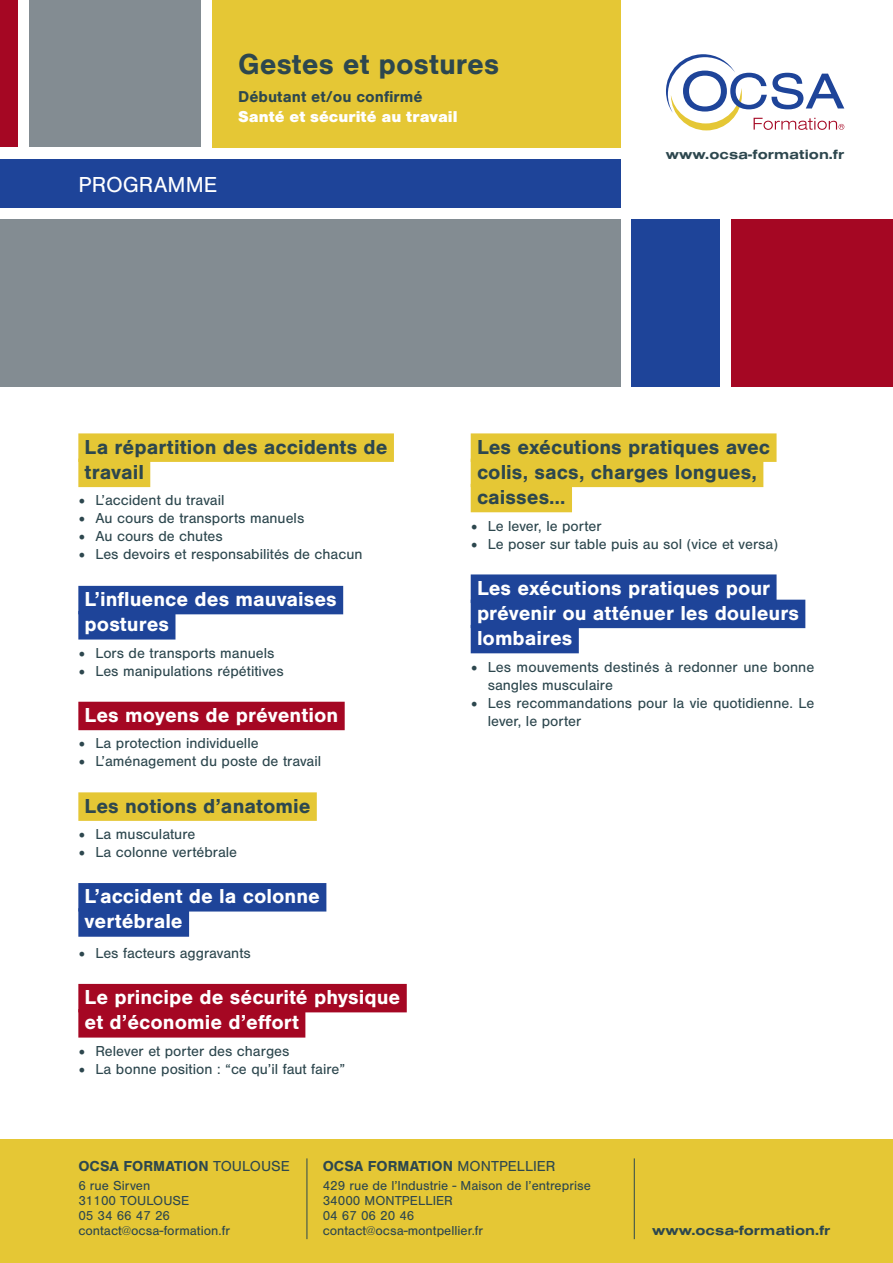
<style>
.page{position:relative;width:893px;height:1263px;background:#fff}
.page>*{position:absolute;margin:0;border:0;box-sizing:border-box;transform-origin:0 0}
.t1{font:700 30px "Nimbus San";color:#2d474e}
.t2{font:22.5px "Nimbus San";color:#fff}
.t3{font:700 21px/25.2px "Nimbus San";color:#fff}
.t4{font:700 21px/25.2px "Nimbus San";color:#2d474e}
.t5{font:900 16.35px "Nimbus San";color:#fff}
.t6{font:700 16.35px "Nimbus San";color:#2d474e}
.t7{font:15px/18px "Nimbus San";color:#2d474e}
.t8{font:700 15px "Nimbus San";color:#2d474e}
.t9{font:700 13.95px "Nimbus San Ext";color:#2d474e}
.t10{font:13.5px/15px "Nimbus San";color:#2d474e}
.s1{font-family:"Minion Pro";font-size:18px}
.s2{font-weight:400}
</style>
<div class="page">
<div style="left:0;top:0;width:18px;height:147px;background:#a50723"></div>
<div style="left:212px;top:0;width:408px;height:148px;background:#e5c735"></div>
<div style="left:0;top:159px;width:620px;height:49px;background:#1e4499"></div>
<svg style="left:666px;top:54px;width:178px;height:76px"></svg>
<div style="left:731px;top:219px;width:162px;height:168px;background:#a50723"></div>
<div style="left:632px;top:219px;width:88px;height:168px;background:#1e4499"></div>
<div style="left:0;top:219px;width:620px;height:168px;background:#838c92"></div>
<div style="left:0;top:1139px;width:893px;height:124px;background:#e5c735"></div>
<hr style="left:307px;top:1158px;width:1px;height:81px;background:#2d474e">
<hr style="left:634px;top:1158px;width:1px;height:81px;background:#2d474e">
<div style="left:29px;top:0;width:171px;height:147px;background:#838c92"></div>
<div style="left:78px;top:433px;width:316px;height:29px;background:#e5c735"></div>
<div style="left:78px;top:459px;width:72px;height:28px;background:#e5c735"></div>
<div style="left:78px;top:586px;width:265px;height:28px;background:#1e4499"></div>
<div style="left:78px;top:611px;width:97px;height:29px;background:#1e4499"></div>
<div style="left:78px;top:702px;width:267px;height:28px;background:#a50723"></div>
<div style="left:78px;top:792px;width:239px;height:29px;background:#e5c735"></div>
<div style="left:78px;top:883px;width:248px;height:29px;background:#1e4499"></div>
<div style="left:78px;top:908px;width:111px;height:29px;background:#1e4499"></div>
<div style="left:78px;top:984px;width:329px;height:28px;background:#a50723"></div>
<div style="left:78px;top:1009px;width:227px;height:29px;background:#a50723"></div>
<div style="left:471px;top:433px;width:305px;height:29px;background:#e5c735"></div>
<div style="left:471px;top:459px;width:292px;height:28px;background:#e5c735"></div>
<div style="left:471px;top:484px;width:101px;height:28px;background:#e5c735"></div>
<div style="left:471px;top:574px;width:305px;height:29px;background:#1e4499"></div>
<div style="left:471px;top:600px;width:334px;height:28px;background:#1e4499"></div>
<div style="left:471px;top:625px;width:108px;height:28px;background:#1e4499"></div>
<h2 class="t2" style="left:78px;top:176px;width:140px">PROGRAMME</h2>
<h1 class="t1" style="left:238px;top:53px;width:263px">Gestes et postures</h1>
<p class="t6" style="left:238px;top:90px;width:186px">Débutant et/ou confirmé</p>
<p class="t5" style="left:238px;top:107px;width:221px">Santé et sécurité au travail</p>
<p class="t9" style="left:666px;top:145px;width:180px">www.ocsa-formation.fr</p>
<h3 class="t4" style="left:85px;top:435px;width:304px">La répartition des accidents de travail</h3>
<p class="t7" style="left:78px;top:492px;width:148px"><span class="s1">•</span> L’accident du travail</p>
<p class="t7" style="left:78px;top:510px;width:227px"><span class="s1">•</span> Au cours de transports manuels</p>
<p class="t7" style="left:78px;top:528px;width:146px"><span class="s1">•</span> Au cours de chutes</p>
<p class="t7" style="left:78px;top:546px;width:286px"><span class="s1">•</span> Les devoirs et responsabilités de chacun</p>
<h3 class="t3" style="left:85px;top:588px;width:254px">L’influence des mauvaises postures</h3>
<p class="t7" style="left:78px;top:645px;width:198px"><span class="s1">•</span> Lors de transports manuels</p>
<p class="t7" style="left:78px;top:663px;width:207px"><span class="s1">•</span> Les manipulations répétitives</p>
<h3 class="t3" style="left:85px;top:704px;width:255px">Les moyens de prévention</h3>
<p class="t7" style="left:78px;top:735px;width:182px"><span class="s1">•</span> La protection individuelle</p>
<p class="t7" style="left:78px;top:753px;width:244px"><span class="s1">•</span> L’aménagement du poste de travail</p>
<h3 class="t4" style="left:85px;top:794px;width:227px">Les notions d’anatomie</h3>
<p class="t7" style="left:78px;top:826px;width:119px"><span class="s1">•</span> La musculature</p>
<p class="t7" style="left:78px;top:844px;width:160px"><span class="s1">•</span> La colonne vertébrale</p>
<h3 class="t3" style="left:85px;top:885px;width:237px">L’accident de la colonne vertébrale</h3>
<p class="t7" style="left:78px;top:945px;width:174px"><span class="s1">•</span> Les facteurs aggravants</p>
<h3 class="t3" style="left:85px;top:986px;width:317px">Le principe de sécurité physique et d’économie d’effort</h3>
<p class="t7" style="left:78px;top:1043px;width:213px"><span class="s1">•</span> Relever et porter des charges</p>
<p class="t7" style="left:78px;top:1061px;width:268px"><span class="s1">•</span> La bonne position : “ce qu’il faut faire”</p>
<h3 class="t4" style="left:477px;top:435px;width:295px">Les exécutions pratiques avec colis, sacs, charges longues, caisses…</h3>
<p class="t7" style="left:471px;top:517px;width:132px"><span class="s1">•</span> Le lever, le porter</p>
<p class="t7" style="left:471px;top:535px;width:309px"><span class="s1">•</span> Le poser sur table puis au sol (vice et versa)</p>
<h3 class="t3" style="left:477px;top:576px;width:324px">Les exécutions pratiques pour prévenir ou atténuer les douleurs lombaires</h3>
<p class="t7" style="left:488px;top:658px;width:328px;text-indent:-17px"><span class="s1">•</span> Les mouvements destinés à redonner une bonne sangles musculaire</p>
<p class="t7" style="left:488px;top:694px;width:328px;text-indent:-17px"><span class="s1">•</span> Les recommandations pour la vie quotidienne. Le lever, le porter</p>
<p class="t8" style="left:78px;top:1160px;width:213px">OCSA FORMATION <span class="s2">TOULOUSE</span></p>
<p class="t10" style="left:78px;top:1179px;width:153px">6 rue Sirven<br>31100 TOULOUSE<br>05 34 66 47 26 contact@ocsa-formation.fr</p>
<p class="t8" style="left:323px;top:1160px;width:234px">OCSA FORMATION <span class="s2">MONTPELLIER</span></p>
<p class="t10" style="left:323px;top:1179px;width:270px">429 rue de l’Industrie - Maison de l’entreprise<br>34000 MONTPELLIER<br>04 67 06 20 46<br>contact@ocsa-montpellier.fr</p>
<p class="t9" style="left:652px;top:1221px;width:180px">www.ocsa-formation.fr</p>
</div>
